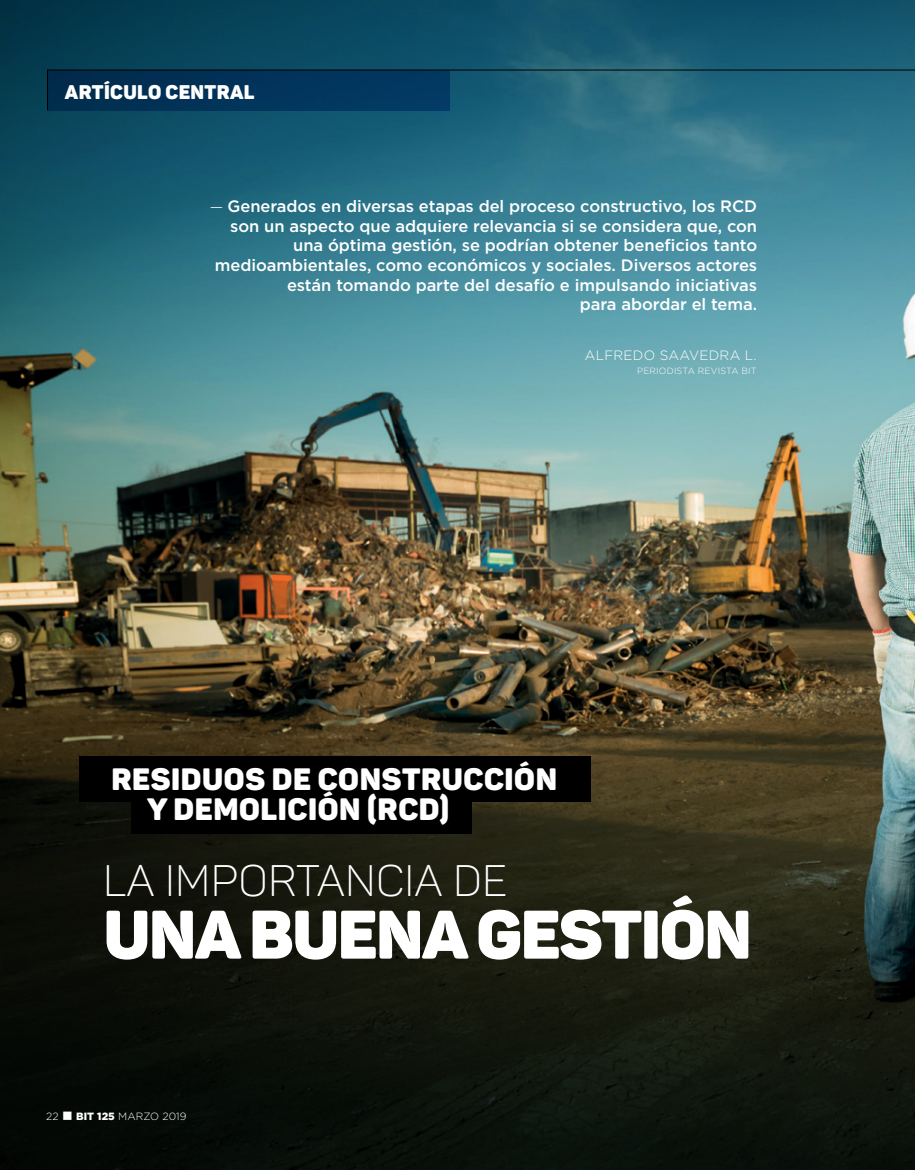
<style>
.page{position:relative;width:915px;height:1170px;background:#fff}
.page>*{position:absolute;margin:0;border:0;box-sizing:border-box;transform-origin:0 0}
.t1{font:67.5px "Panton Black Caps";letter-spacing:-.02em;color:#fff}
.t2{font:43.5px "Panton Light Caps";letter-spacing:.02em;color:#fff}
.t3{font:30.45px/30.5px "Panton Black Caps";letter-spacing:.02em;color:#fff}
.t4{font:19.5px "Panton Black Caps";letter-spacing:.02em;color:#fff}
.t5{font:500 16.5px/19.5px "Gotham";letter-spacing:-.005em;color:#fff;text-align:right}
.t6{font:300 13.5px "Gotham";letter-spacing:.02em;color:#fff}
.t7{font:300 10.5px "Gotham";letter-spacing:.005em;color:#fff}
.t8{font:300 9px "Gotham";letter-spacing:.02em;color:#fff}
.s1{font-weight:300;font-size:15px}
.s2{font-weight:900}
</style>
<div class="page">
<img style="left:0;top:0;width:914px;height:1169px">
<hr style="left:914px;top:712px;width:1px;height:329px;background:#7b96b1">
<div style="left:48px;top:70px;width:401px;height:40px;background:linear-gradient(to right,#012b4c,#023b66)"></div>
<hr style="left:47px;top:70px;width:867px;height:1px;background:#000">
<hr style="left:47px;top:70px;width:1px;height:40px;background:#000">
<div style="left:79px;top:756px;width:511px;height:45px;background:#000"></div>
<div style="left:131px;top:788px;width:341px;height:46px;background:#000"></div>
<p class="t4" style="left:65px;top:80px;width:191px">ARTÍCULO CENTRAL</p>
<p class="t5" style="left:210px;top:197px;width:548px"><span class="s1">—</span> Generados en diversas etapas del proceso constructivo, los RCD son un aspecto que adquiere relevancia si se considera que, con una óptima gestión, se podrían obtener beneficios tanto medioambientales, como económicos y sociales. Diversos actores están tomando parte del desafío e impulsando iniciativas<br>para abordar el tema.</p>
<p class="t6" style="left:584px;top:347px;width:173px">ALFREDO SAAVEDRA L.</p>
<p class="t8" style="left:637px;top:365px;width:120px">PERIODISTA REVISTA BIT</p>
<h3 class="t3" style="left:147px;top:763px;width:411px;text-indent:-36px">RESIDUOS DE CONSTRUCCIÓN<br>Y DEMOLICIÓN (RCD)</h3>
<h2 class="t2" style="left:103px;top:853px;width:405px">LA IMPORTANCIA DE</h2>
<h1 class="t1" style="left:103px;top:891px;width:649px">UNA BUENA GESTIÓN</h1>
<p class="t7" style="left:46px;top:1109px;width:142px">22 ■ <span class="s2">BIT 125</span> MA RZO 2019</p>
</div>
